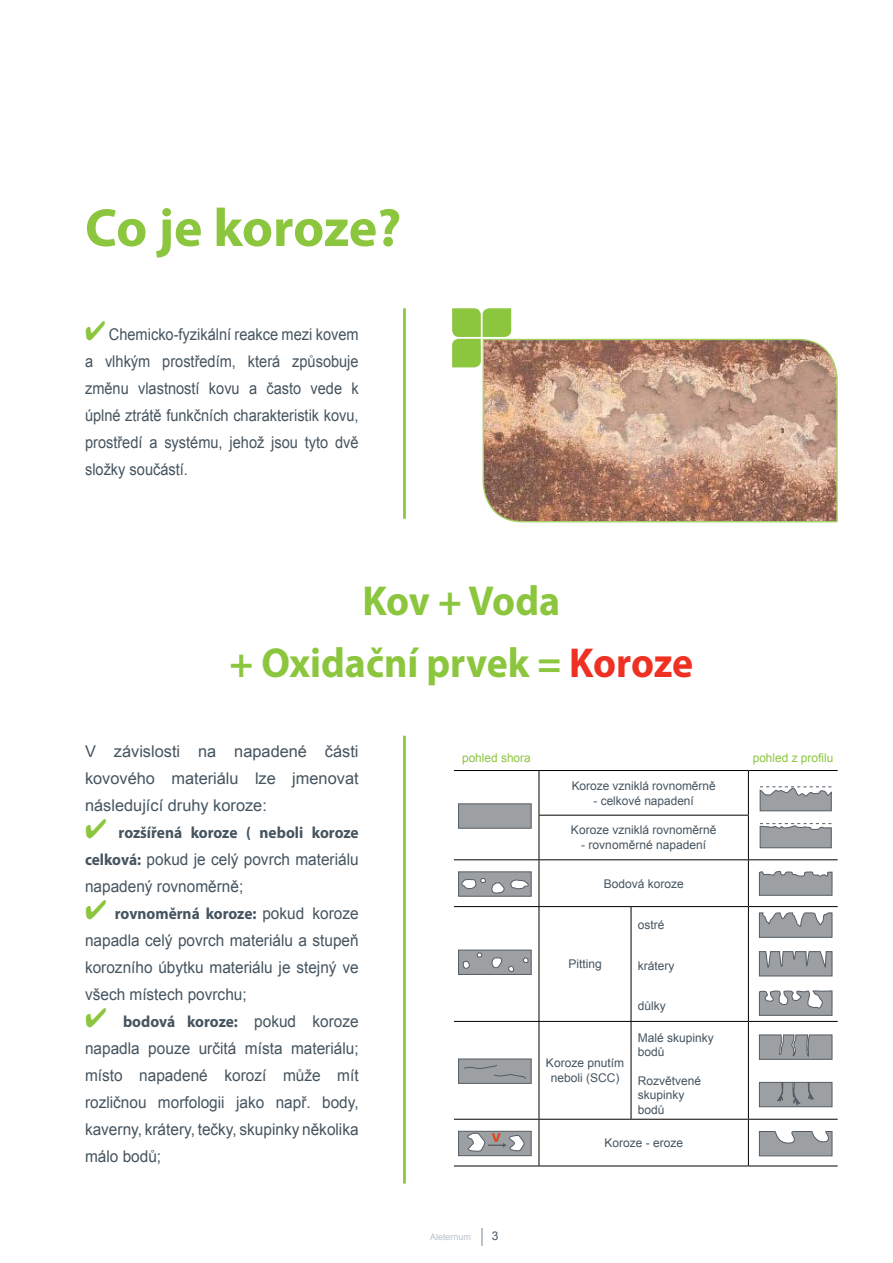
<style>
.page{position:relative;width:893px;height:1263px;background:#fff}
.page>*{position:absolute;margin:0;border:0;box-sizing:border-box;transform-origin:0 0}
.t1{font:700 54px "Myriad Pro";letter-spacing:-.01em;color:#8cc63e}
.t2{font:700 42px/61.5px "Myriad Pro";color:#8cc63e;text-align:center;scale:.95 1}
.t3{font:16.2px/27px "Arial";color:#45545f;text-align:justify;scale:.95 1}
.t4{font:16.2px/27px "Arial";color:#45545f;text-align:justify;scale:.9 1}
.t5{font:700 16.2px "Myriad Pro";color:#45545f;scale:.95 1}
.t6{font:16.2px/27px "Arial";color:#45545f;text-align:justify}
.t7{font:12px/14.4px "Arial";color:#45545f}
.t8{font:12px "Arial";color:#8cc63e}
.t9{font:12px "Arial";color:#45545f}
.t10{font:9px "Arial";color:#bac4cc}
.s1{color:#8cc63e}
.s2{color:#ee3123}
.s3{font-family:"Myriad Pro";font-weight:700}
.s4{font-family:"Arial";font-weight:400}
</style>
<div class="page">
<svg style="left:482px;top:1229px;width:1px;height:17px"></svg>
<hr style="left:454px;top:770px;width:85px;height:1px;background:#000">
<hr style="left:539px;top:770px;width:92px;height:1px;background:#000">
<hr style="left:539px;top:771px;width:1px;height:44px;background:#000">
<hr style="left:631px;top:770px;width:117px;height:1px;background:#000">
<hr style="left:748px;top:770px;width:90px;height:1px;background:#000">
<hr style="left:748px;top:771px;width:1px;height:44px;background:#000">
<hr style="left:539px;top:815px;width:92px;height:1px;background:#000">
<hr style="left:539px;top:815px;width:1px;height:44px;background:#000">
<hr style="left:631px;top:815px;width:118px;height:1px;background:#000">
<hr style="left:454px;top:859px;width:85px;height:1px;background:#000">
<hr style="left:539px;top:859px;width:92px;height:1px;background:#000">
<hr style="left:539px;top:860px;width:1px;height:46px;background:#000">
<hr style="left:631px;top:859px;width:117px;height:1px;background:#000">
<hr style="left:748px;top:859px;width:90px;height:1px;background:#000">
<hr style="left:748px;top:860px;width:1px;height:46px;background:#000">
<hr style="left:454px;top:906px;width:85px;height:1px;background:#000">
<hr style="left:748px;top:906px;width:90px;height:1px;background:#000">
<hr style="left:454px;top:1021px;width:85px;height:1px;background:#000">
<hr style="left:748px;top:1021px;width:90px;height:1px;background:#000">
<hr style="left:454px;top:1119px;width:85px;height:1px;background:#000">
<hr style="left:539px;top:1119px;width:1px;height:46px;background:#000">
<hr style="left:748px;top:1119px;width:90px;height:1px;background:#000">
<hr style="left:748px;top:1119px;width:1px;height:46px;background:#000">
<hr style="left:748px;top:815px;width:1px;height:44px;background:#000">
<hr style="left:539px;top:906px;width:92px;height:1px;background:#000">
<hr style="left:539px;top:907px;width:1px;height:114px;background:#000">
<hr style="left:631px;top:906px;width:117px;height:1px;background:#000">
<hr style="left:631px;top:907px;width:1px;height:114px;background:#000">
<hr style="left:748px;top:907px;width:1px;height:114px;background:#000">
<hr style="left:539px;top:1021px;width:92px;height:1px;background:#000">
<hr style="left:539px;top:1022px;width:1px;height:97px;background:#000">
<hr style="left:631px;top:1021px;width:117px;height:1px;background:#000">
<hr style="left:631px;top:1022px;width:1px;height:97px;background:#000">
<hr style="left:748px;top:1022px;width:1px;height:97px;background:#000">
<hr style="left:539px;top:1119px;width:92px;height:1px;background:#000">
<hr style="left:631px;top:1119px;width:117px;height:1px;background:#000">
<hr style="left:454px;top:1165px;width:85px;height:1px;background:#000">
<hr style="left:539px;top:1165px;width:92px;height:1px;background:#000">
<hr style="left:631px;top:1165px;width:117px;height:1px;background:#000">
<hr style="left:748px;top:1165px;width:90px;height:1px;background:#000">
<div style="left:458px;top:803px;width:74px;height:25px;background:#9da0a2;border:1px solid #535c64"></div>
<div style="left:458px;top:871px;width:74px;height:25px;background:#9da0a2;border:1px solid #535c64"></div>
<svg style="left:461px;top:878px;width:68px;height:16px"></svg>
<div style="left:458px;top:950px;width:74px;height:25px;background:#9da0a2;border:1px solid #535c64"></div>
<svg style="left:477px;top:952px;width:6px;height:6px"></svg>
<svg style="left:462px;top:961px;width:8px;height:8px"></svg>
<svg style="left:492px;top:957px;width:22px;height:15px"></svg>
<svg style="left:523px;top:957px;width:6px;height:6px"></svg>
<div style="left:458px;top:1058px;width:74px;height:26px;background:#9da0a2;border:1px solid #535c64"></div>
<svg style="left:464px;top:1064px;width:62px;height:15px"></svg>
<div style="left:458px;top:1131px;width:74px;height:25px;background:#9da0a2;border:1px solid #535c64"></div>
<svg style="left:467px;top:1132px;width:58px;height:20px"></svg>
<svg style="left:759px;top:786px;width:73px;height:25px"></svg>
<svg style="left:759px;top:823px;width:73px;height:25px;background:#a3a6a8"></svg>
<svg style="left:759px;top:871px;width:74px;height:25px;background:#9ea1a4"></svg>
<svg style="left:759px;top:951px;width:74px;height:26px;background:#989c9f"></svg>
<svg style="left:759px;top:912px;width:74px;height:26px;background:#a2a5a7"></svg>
<svg style="left:759px;top:990px;width:74px;height:26px;background:#a4a7aa"></svg>
<svg style="left:759px;top:1034px;width:74px;height:26px;background:#95999c"></svg>
<svg style="left:759px;top:1082px;width:74px;height:25px;background:#919598"></svg>
<svg style="left:759px;top:1131px;width:74px;height:25px;background:#a4a7aa"></svg>
<hr style="left:403px;top:308px;width:3px;height:211px;background:#8cc63e">
<hr style="left:403px;top:736px;width:3px;height:447px;background:#8cc63e">
<svg style="left:452px;top:308px;width:60px;height:60px;background:#98cc52"></svg>
<svg style="left:482px;top:338px;width:356px;height:185px;background:#bb937d"></svg>
<h1 class="t1" style="left:85px;top:198px;width:318px">Co je koroze?</h1>
<p class="t4" style="left:85px;top:321px;width:306px"><span class="s1">✔</span> Chemicko-fyzikální reakce mezi kovem a vlhkým prostředím, která způsobuje změnu vlastností kovu a často vede k úplné ztrátě funkčních charakteristik kovu, prostředí a systému, jehož jsou tyto dvě složky součástí.</p>
<h2 class="t2" style="left:230px;top:570px;width:489px">Kov + Voda<br>+ Oxidační prvek = <span class="s2">Koroze</span></h2>
<p class="t6" style="left:85px;top:738px;width:275px">V závislosti na napadené části kovového materiálu lze jmenovat následující druhy koroze:</p>
<p class="t5" style="left:85px;top:823px;width:289px"><span class="s1">✔</span> rozšířená koroze ( neboli koroze</p>
<p class="t3" style="left:85px;top:846px;width:290px"><span class="s3">celková:</span> pokud je celý povrch materiálu napadený rovnoměrně;</p>
<p class="t5" style="left:85px;top:904px;width:290px"><span class="s1">✔</span> rovnoměrná koroze: <span class="s4">pokud koroze</span></p>
<p class="t3" style="left:85px;top:927px;width:290px">napadla celý povrch materiálu a stupeň korozního úbytku materiálu je stejný ve všech místech povrchu;</p>
<p class="t5" style="left:85px;top:1012px;width:289px"><span class="s1">✔</span> bodová koroze: <span class="s4">pokud koroze</span></p>
<p class="t3" style="left:85px;top:1035px;width:290px">napadla pouze určitá místa materiálu; místo napadené korozí může mít rozličnou morfologii jako např. body, kaverny, krátery, tečky, skupinky několika málo bodů;</p>
<p class="t8" style="left:462px;top:750px;width:70px">pohled shora</p>
<p class="t8" style="left:753px;top:750px;width:82px">pohled z profilu</p>
<p class="t7" style="left:572px;top:778px;width:145px">Koroze vzniklá rovnoměrně</p>
<p class="t7" style="left:593px;top:793px;width:102px">- celkové napadení</p>
<p class="t7" style="left:571px;top:823px;width:147px">Koroze vzniklá rovnoměrně</p>
<p class="t7" style="left:581px;top:838px;width:126px">- rovnoměrné napadení</p>
<p class="t7" style="left:604px;top:876px;width:82px">Bodová koroze</p>
<p class="t7" style="left:568px;top:957px;width:35px">Pitting</p>
<p class="t7" style="left:546px;top:1056px;width:80px;line-height:15px;text-align:center">Koroze pnutím neboli (SCC)</p>
<p class="t7" style="left:638px;top:919px;width:28px">ostré</p>
<p class="t7" style="left:638px;top:959px;width:38px">krátery</p>
<p class="t7" style="left:638px;top:999px;width:30px">důlky</p>
<p class="t7" style="left:638px;top:1031px;width:78px">Malé skupinky bodů</p>
<p class="t7" style="left:638px;top:1074px;width:65px">Rozvětvené skupinky bodů</p>
<p class="t10" style="left:430px;top:1233px;width:43px">Aleternum</p>
<p class="t9" style="left:492px;top:1229px;width:8px">3</p>
<p class="t7" style="left:604px;top:1137px;width:80px">Koroze - eroze</p>
</div>
